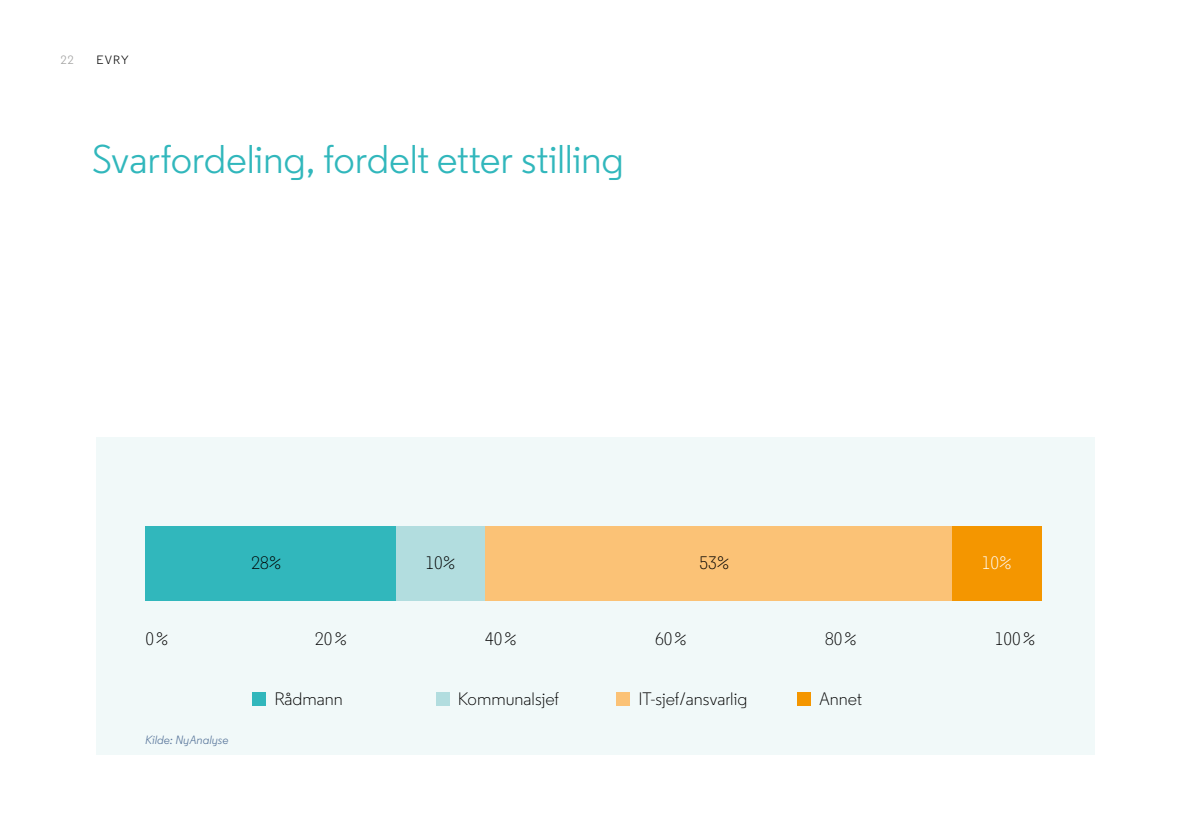
<style>
.page{position:relative;width:1191px;height:840px;background:#fff}
.page>*{position:absolute;margin:0;border:0;box-sizing:border-box;transform-origin:0 0}
.Heading___36p{font:40px "Regular PRO";letter-spacing:-.005em;color:#31b7bc}
.Ny_Legend{font:300 18px "Regular PRO";color:#000}
.Ny_Data_Series{font:300 18px "Regular PRO";color:#000}
.Brødtekst{font:300 18px "Regular PRO";color:#000}
.Brødtekst-2{font:300 18px "Regular PRO";color:#fff}
.Info_text___aqua{font:italic 12px "Regular PRO";color:#59769b}
.t1{font:12px "Regular PRO";color:#000}
.t2{font:12px "Regular PRO";color:#9d9d9c}
</style>
<div class="page">
<div style="left:96px;top:437px;width:998px;height:317px;background:#f1f9f9"></div>
<div style="left:952px;top:526px;width:89px;height:75px;background:#f49600"></div>
<div style="left:395px;top:526px;width:90px;height:75px;background:#b2dddf"></div>
<div style="left:485px;top:526px;width:467px;height:75px;background:#fbc276"></div>
<div style="left:145px;top:526px;width:251px;height:75px;background:#31b7bc"></div>
<div style="left:253px;top:692px;width:13px;height:13px;background:#31b7bc"></div>
<div style="left:436px;top:692px;width:13px;height:13px;background:#b2dddf"></div>
<div style="left:617px;top:692px;width:13px;height:13px;background:#fbc276"></div>
<div style="left:797px;top:692px;width:13px;height:13px;background:#f49600"></div>
<p class="t2" style="left:61px;top:53px;width:14px">22</p>
<p class="t1" style="left:96px;top:53px;width:34px">EVRY</p>
<p class="Heading___36p" style="left:92px;top:135px;width:533px">Svarfordeling, fordelt etter stilling</p>
<p class="Brødtekst" style="left:251px;top:551px;width:31px">28%</p>
<p class="Brødtekst" style="left:425px;top:551px;width:31px">10%</p>
<p class="Brødtekst-2" style="left:982px;top:551px;width:31px">10%</p>
<p class="Brødtekst" style="left:699px;top:551px;width:31px">53%</p>
<p class="Ny_Data_Series" style="left:145px;top:628px;width:25px">0 %</p>
<p class="Ny_Data_Series" style="left:995px;top:628px;width:42px">100 %</p>
<p class="Ny_Data_Series" style="left:315px;top:628px;width:33px">20 %</p>
<p class="Ny_Data_Series" style="left:485px;top:628px;width:33px">40 %</p>
<p class="Ny_Data_Series" style="left:655px;top:628px;width:33px">60 %</p>
<p class="Ny_Data_Series" style="left:825px;top:628px;width:33px">80 %</p>
<p class="Info_text___aqua" style="left:145px;top:731px;width:85px">Kilde: NyAnalyse</p>
<p class="Ny_Legend" style="left:274px;top:687px;width:70px">Rådmann</p>
<p class="Ny_Legend" style="left:458px;top:687px;width:103px">Kommunalsjef</p>
<p class="Ny_Legend" style="left:638px;top:687px;width:110px">IT-sjef/ansvarlig</p>
<p class="Ny_Legend" style="left:819px;top:687px;width:44px">Annet</p>
</div>
